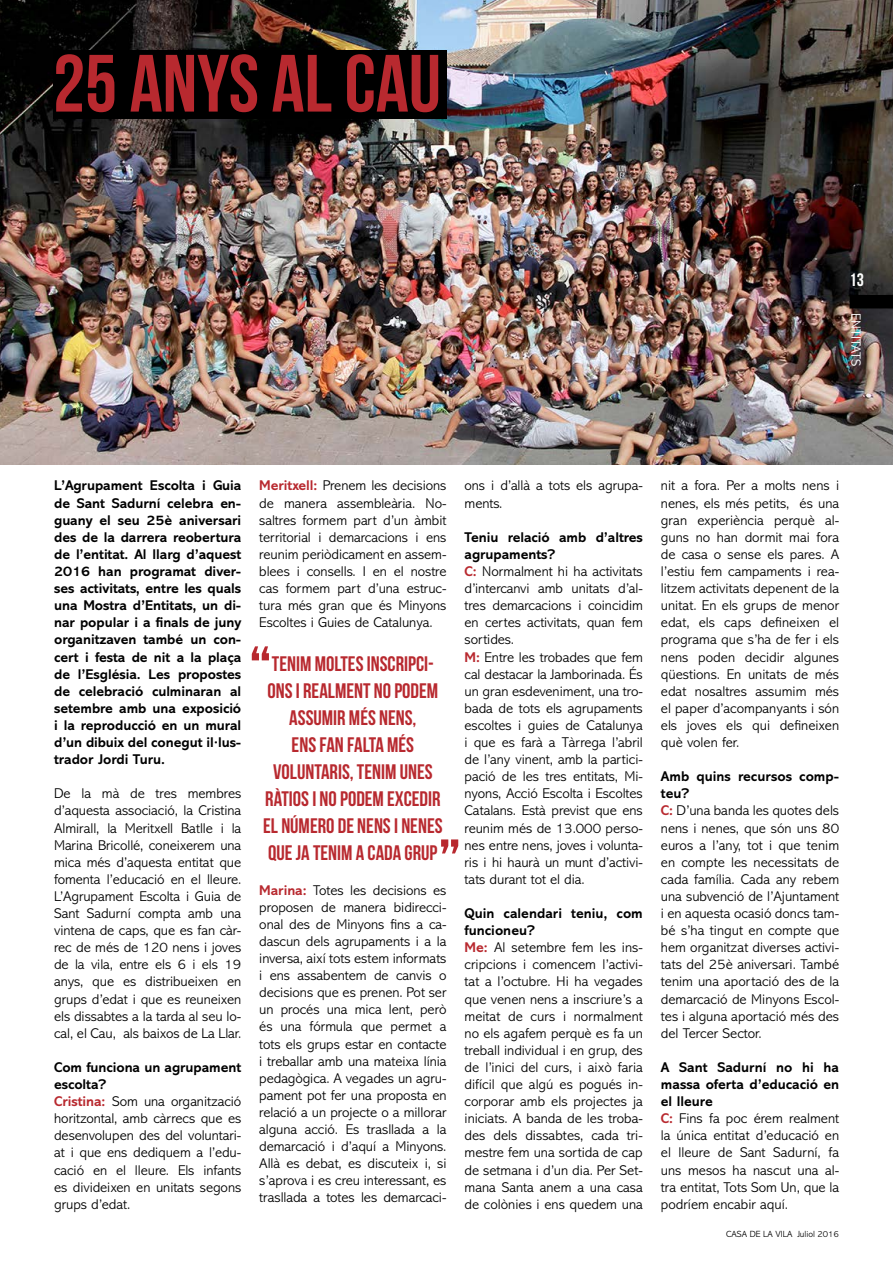
<style>
.page{position:relative;width:893px;height:1263px;background:#fff}
.page>*{position:absolute;margin:0;border:0;box-sizing:border-box;transform-origin:0 0}
.t1{font:81px "Bebas Neue";color:#b8292f}
.t2{font:21px/27px "Bebas Neue";color:#b8292f;text-align:center}
.t3{font:18px "Bebas Neue";color:#fff}
.t4{font:300 14.25px/17.1px "Abadi MT Std";color:#000}
.t5{font:700 14.25px/17.1px "Abadi MT Std";letter-spacing:-.005em;color:#000;text-align:justify}
.t6{font:300 13.5px "Abadi MT Std";color:#fff}
.t7{font:300 9px "Abadi MT Std";color:#000}
.s1{font-weight:700}
.s2{font-weight:700;color:#b8292f}
</style>
<div class="page">
<img style="left:0;top:0;width:893px;height:464px">
<div style="left:53px;top:51px;width:393px;height:68px;background:#000"></div>
<svg style="left:252px;top:646px;width:17px;height:14px"></svg>
<svg style="left:441px;top:839px;width:17px;height:14px"></svg>
<div style="left:850px;top:295px;width:43px;height:13px;background:#000"></div>
<h1 class="t1" style="left:53px;top:39px;width:390px">25 ANYS AL CAU</h1>
<p class="t3" style="left:850px;top:270px;width:16px">13</p>
<p class="t6" style="left:863px;top:313px;width:55px;rotate:90deg">ENTITATS</p>
<p class="t5" style="left:54px;top:477px;width:189px">L’Agrupament Escolta i Guia de Sant Sadurní celebra en&shy;guany el seu 25è aniversari des de la darrera reobertura de l’entitat. Al llarg d’aquest 2016 han programat diver&shy;ses activitats, entre les quals una Mostra d’Entitats, un di&shy;nar popular i a finals de juny organitzaven també un con&shy;cert i festa de nit a la plaça de l’Església. Les propostes de celebració culminaran al setembre amb una exposició i la reproducció en un mural d’un dibuix del conegut il·lus&shy;trador Jordi Turu.</p>
<p class="t4" style="left:54px;top:785px;width:189px;text-align:justify">De la mà de tres membres d’aquesta associació, la Cristina Almirall, la Meritxell Batlle i la Marina Bricollé, coneixerem una mica més d’aquesta entitat que fomenta l’educació en el lleure.<br>L’Agrupament Escolta i Guia de Sant Sadurní compta amb una vintena de caps, que es fan càr&shy;rec de més de 120 nens i joves de la vila, entre els 6 i els 19 anys, que es distribueixen en grups d’edat i que es reuneixen els dissabtes a la tarda al seu lo&shy;cal, el Cau, als baixos de La Llar.</p>
<p class="t4" style="left:54px;top:1059px;width:189px"><span class="s1">Com funciona un agrupament escolta?<br></span><span class="s2">Cristina:</span> Som una organització horitzontal, amb càrrecs que es desenvolupen des del voluntari&shy;at i que ens dediquem a l’edu&shy;cació en el lleure. Els infants es divideixen en unitats segons grups d’edat.</p>
<p class="t4" style="left:259px;top:477px;width:189px;text-align:justify"><span class="s2">Meritxell:</span> Prenem les decisions de manera assembleària. No&shy;saltres formem part d’un àmbit territorial i demarcacions i ens reunim periòdicament en assem&shy;blees i consells. I en el nostre cas formem part d’una estruc&shy;tura més gran que és Minyons Escoltes i Guies de Catalunya.</p>
<h2 class="t2" style="left:263px;top:650px;width:181px">TENIM MOLTES INSCRIPCI-<br>ONS I REALMENT NO PODEM<br>ASSUMIR MÉS NENS,<br>ENS FAN FALTA MÉS<br>VOLUNTARIS, TENIM UNES<br>RÀTIOS I NO PODEM EXCEDIR<br>EL NÚMERO DE NENS I NENES<br>QUE JA TENIM A CADA GRUP</h2>
<p class="t4" style="left:259px;top:882px;width:189px;text-align:justify"><span class="s2">Marina:</span> Totes les decisions es proposen de manera bidirecci&shy;onal des de Minyons fins a ca&shy;dascun dels agrupaments i a la inversa, així tots estem informats i ens assabentem de canvis o decisions que es prenen. Pot ser un procés una mica lent, però és una fórmula que permet a tots els grups estar en contacte i treballar amb una mateixa línia pedagògica. A vegades un agru&shy;pament pot fer una proposta en relació a un projecte o a millorar alguna acció. Es trasllada a la demarcació i d’aquí a Minyons.<br>Allà es debat, es discuteix i, si s’aprova i es creu interessant, es trasllada a totes les demarcaci-</p>
<p class="t4" style="left:465px;top:477px;width:180px">ons i d’allà a tots els agrupa&shy;ments.</p>
<p class="t4" style="left:465px;top:529px;width:180px"><span class="s1">Teniu relació amb d’altres agrupaments?<br></span><span class="s2">C:</span> Normalment hi ha activitats d’intercanvi amb unitats d’al&shy;tres demarcacions i coincidim en certes activitats, quan fem sortides.<br><span class="s2">M:</span> Entre les trobades que fem cal destacar la Jamborinada. És un gran esdeveniment, una tro&shy;bada de tots els agrupaments escoltes i guies de Catalunya i que es farà a Tàrrega l’abril de l’any vinent, amb la partici&shy;pació de les tres entitats, Mi&shy;nyons, Acció Escolta i Escoltes<br>Catalans. Està previst que ens reunim més de 13.000 perso&shy;nes entre nens, joves i volunta&shy;ris i hi haurà un munt d’activi&shy;tats durant tot el dia.</p>
<p class="t4" style="left:465px;top:905px;width:180px"><span class="s1">Quin calendari teniu, com funcioneu?<br></span><span class="s2">Me:</span> Al setembre fem les ins&shy;cripcions i comencem l’activi&shy;tat a l’octubre. Hi ha vegades que venen nens a inscriure’s a meitat de curs i normalment no els agafem perquè es fa un treball individual i en grup, des de l’inici del curs, i això faria difícil que algú es pogués in&shy;corporar amb els projectes ja iniciats. A banda de les troba&shy;des dels dissabtes, cada tri&shy;mestre fem una sortida de cap de setmana i d’un dia. Per Set&shy;mana Santa anem a una casa de colònies i ens quedem una</p>
<p class="t4" style="left:661px;top:477px;width:180px;text-align:justify">nit a fora. Per a molts nens i nenes, els més petits, és una gran experiència perquè al&shy;guns no han dormit mai fora de casa o sense els pares. A l’estiu fem campaments i rea&shy;litzem activitats depenent de la unitat. En els grups de menor edat, els caps defineixen el programa que s’ha de fer i els nens poden decidir algunes qüestions. En unitats de més edat nosaltres assumim més el paper d’acompanyants i són els joves els qui defineixen què volen fer.</p>
<p class="t4" style="left:661px;top:768px;width:180px"><span class="s1">Amb quins recursos comp&shy;teu?<br></span><span class="s2">C:</span> D’una banda les quotes dels nens i nenes, que són uns 80 euros a l’any, tot i que tenim en compte les necessitats de cada família. Cada any rebem una subvenció de l’Ajuntament i en aquesta ocasió doncs tam&shy;bé s’ha tingut en compte que hem organitzat diverses activi&shy;tats del 25è aniversari. També tenim una aportació des de la demarcació de Minyons Escol&shy;tes i alguna aportació més des del Tercer Sector.</p>
<p class="t4" style="left:661px;top:1059px;width:180px"><span class="s1">A Sant Sadurní no hi ha massa oferta d’educació en el lleure<br></span><span class="s2">C:</span> Fins fa poc érem realment la única entitat d’educació en el lleure de Sant Sadurní, fa uns mesos ha nascut una al&shy;tra entitat, Tots Som Un, que la podríem encabir aquí.</p>
<p class="t7" style="left:726px;top:1229px;width:114px">CASA DE LA VILA Juliol 2016</p>
</div>
